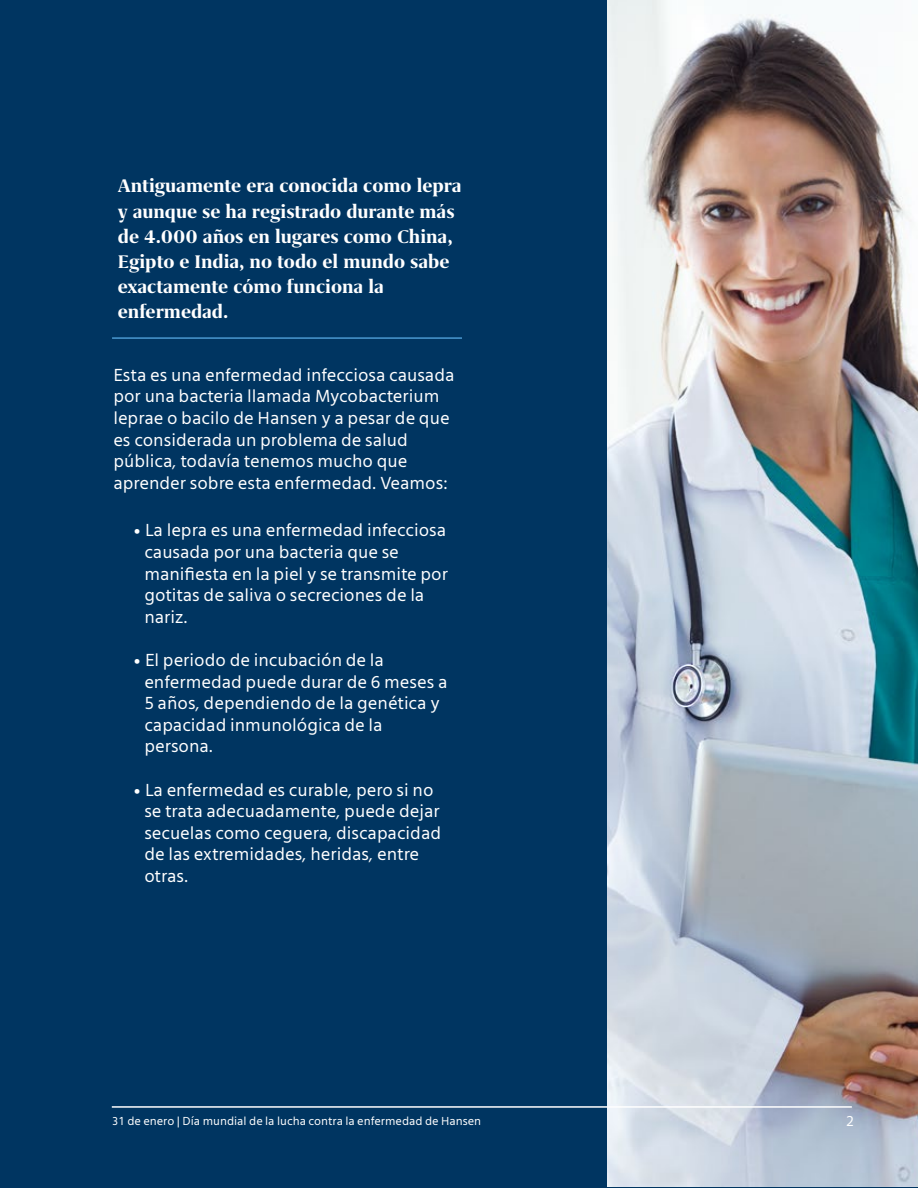
<style>
.page{position:relative;width:918px;height:1188px;background:#003561}
.page>*{position:absolute;margin:0;border:0;box-sizing:border-box;transform-origin:0 0}
.t1{font:700 21px/25.2px "Grifo S";color:#fff}
.t2{font:18px/21.6px "Mute";color:#fff}
.t3{font:15px "Mute";color:#fff}
.t4{font:12px "Mute";color:#fff}
</style>
<div class="page">
<hr style="left:112px;top:337px;width:350px;height:2px;background:#4a98d0">
<img style="left:607px;top:0;width:311px;height:1186px">
<hr style="left:112px;top:1106px;width:740px;height:2px;background:#fff">
<p class="t1" style="left:118px;top:173px;width:345px">Antiguamente era conocida como lepra y aunque se ha registrado durante más de 4.000 años en lugares como China,<br>Egipto e India, no todo el mundo sabe exactamente cómo funciona la enfermedad.</p>
<p class="t2" style="left:113px;top:364px;width:343px">Esta es una enfermedad infecciosa causada por una bacteria llamada Mycobacterium leprae o bacilo de Hansen y a pesar de que es considerada un problema de salud pública, todavía tenemos mucho que aprender sobre esta enfermedad. Veamos:</p>
<p class="t2" style="left:144px;top:519px;width:305px;text-indent:-11px">• La lepra es una enfermedad infecciosa causada por una bacteria que se manifiesta en la piel y se transmite por gotitas de saliva o secreciones de la nariz.</p>
<p class="t2" style="left:144px;top:649px;width:305px;text-indent:-11px">• El periodo de incubación de la enfermedad puede durar de 6 meses a<br>5 años, dependiendo de la genética y capacidad inmunológica de la persona.</p>
<p class="t2" style="left:144px;top:779px;width:298px;text-indent:-11px">• La enfermedad es curable, pero si no se trata adecuadamente, puede dejar secuelas como ceguera, discapacidad de las extremidades, heridas, entre otras.</p>
<p class="t4" style="left:112px;top:1114px;width:371px">31 de enero | Día mundial de la lucha contra la enfermedad de Hansen</p>
<p class="t3" style="left:846px;top:1112px;width:9px">2</p>
</div>
